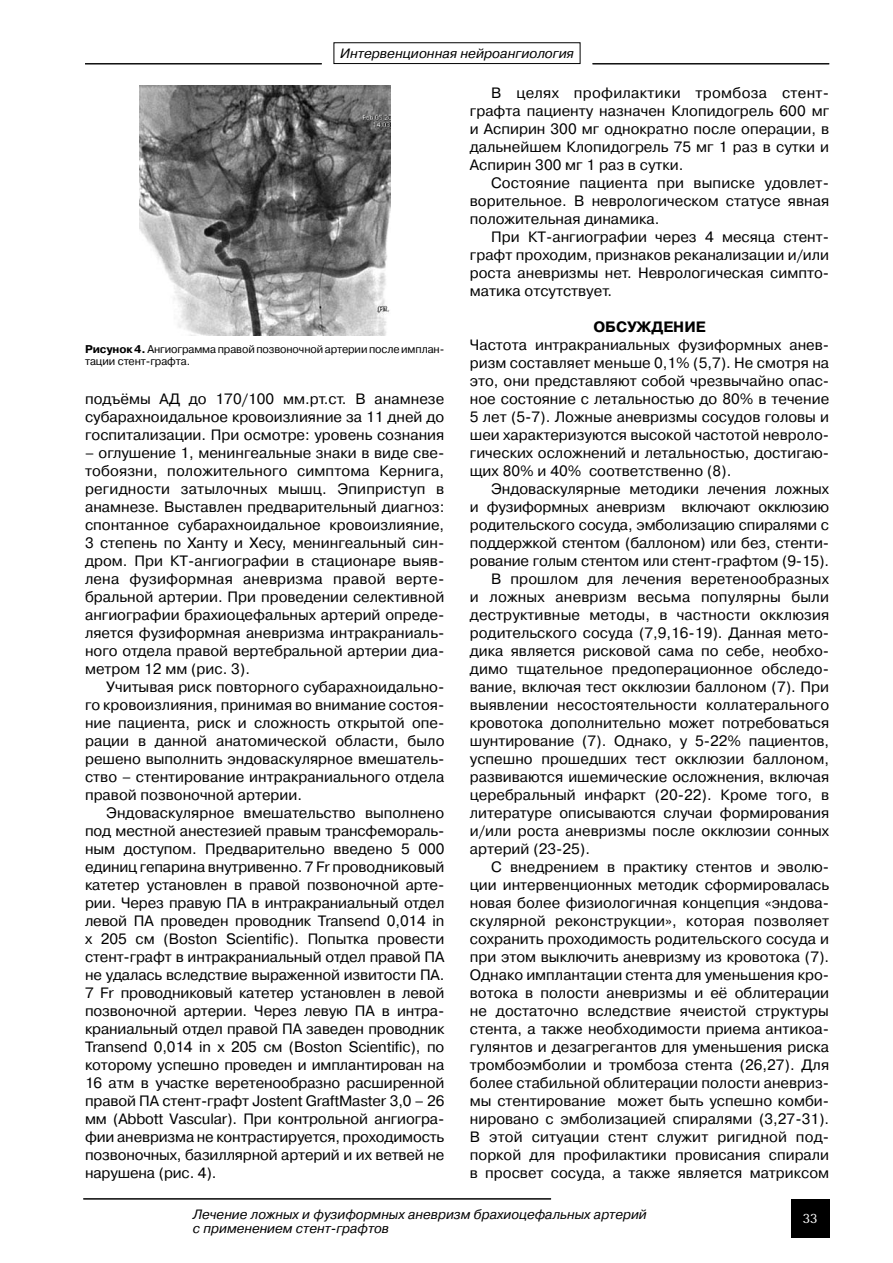
<style>
.page{position:relative;width:893px;height:1263px;background:#fff}
.page>*{position:absolute;margin:0;border:0;box-sizing:border-box;transform-origin:0 0}
.t1{font:15px/18px "Pragmatica C";color:#000;text-align:justify}
.t2{font:15px "Pragmatica C";letter-spacing:.02em;color:#000}
.t3{font:700 15px "Pragmatica C";color:#000}
.t4{font:italic 13.5px/13.5px "Pragmatica C";color:#000}
.t5{font:13.5px "Baltica C";color:#fff}
.t6{font:11.25px/12px "Pragmatica C";letter-spacing:-.01em;color:#000}
.s1{font-weight:700}
</style>
<div class="page">
<div style="left:791px;top:1199px;width:38px;height:38px;background:#000"></div>
<hr style="left:85px;top:64px;width:237px;height:1px;background:#000">
<hr style="left:592px;top:64px;width:237px;height:1px;background:#000">
<hr style="left:83px;top:1198px;width:468px;height:1px;background:#000">
<div style="left:334px;top:43px;width:246px;height:21px;border:1px solid #000"></div>
<img style="left:139px;top:85px;width:251px;height:251px">
<p class="t4" style="left:340px;top:47px;width:235px">Интервенционная нейроангиология</p>
<p class="t2" style="left:491px;top:85px;width:340px">В целях профилактики тромбоза стент-</p>
<p class="t1" style="left:470px;top:102px;width:361px">графта пациенту назначен Клопидогрель 600 мг</p>
<p class="t1" style="left:470px;top:120px;width:361px">и Аспирин 300 мг однократно после операции, в</p>
<p class="t1" style="left:470px;top:138px;width:361px">дальнейшем Клопидогрель 75 мг 1 раз в сутки и</p>
<p class="t1" style="left:470px;top:156px;width:215px">Аспирин 300 мг 1 раз в сутки.</p>
<p class="t1" style="left:491px;top:174px;width:339px">Состояние пациента при выписке удовлет-</p>
<p class="t1" style="left:470px;top:192px;width:361px">ворительное. В неврологическом статусе явная</p>
<p class="t1" style="left:470px;top:210px;width:191px">положительная динамика.</p>
<p class="t1" style="left:491px;top:228px;width:340px">При КТ-ангиографии через 4 месяца стент-</p>
<p class="t1" style="left:470px;top:246px;width:361px">графт проходим, признаков реканализации и/или</p>
<p class="t1" style="left:470px;top:264px;width:361px">роста аневризмы нет. Неврологическая симпто-</p>
<p class="t1" style="left:470px;top:282px;width:144px">матика отсутствует.</p>
<p class="t3" style="left:593px;top:319px;width:70px">Обсуждение</p>
<p class="t1" style="left:470px;top:336px;width:361px">Частота интракраниальных фузиформных анев-</p>
<p class="t1" style="left:470px;top:354px;width:361px">ризм составляет меньше 0,1% (5,7). Не смотря на</p>
<p class="t1" style="left:470px;top:372px;width:361px">это, они представляют собой чрезвычайно опас-</p>
<p class="t1" style="left:470px;top:390px;width:361px">ное состояние с летальностью до 80% в течение</p>
<p class="t1" style="left:470px;top:408px;width:361px">5 лет (5-7). Ложные аневризмы сосудов головы и</p>
<p class="t1" style="left:470px;top:426px;width:361px">шеи характеризуются высокой частотой невроло-</p>
<p class="t1" style="left:470px;top:444px;width:361px">гических осложнений и летальностью, достигаю-</p>
<p class="t1" style="left:470px;top:462px;width:263px">щих 80% и 40% соответственно (8).</p>
<p class="t1" style="left:491px;top:480px;width:340px">Эндоваскулярные методики лечения ложных</p>
<p class="t1" style="left:470px;top:498px;width:361px">и фузиформных аневризм включают окклюзию</p>
<p class="t1" style="left:470px;top:516px;width:361px">родительского сосуда, эмболизацию спиралями с</p>
<p class="t1" style="left:470px;top:534px;width:361px">поддержкой стентом (баллоном) или без, стенти-</p>
<p class="t1" style="left:470px;top:552px;width:361px">рование голым стентом или стент-графтом (9-15).</p>
<p class="t1" style="left:491px;top:570px;width:339px">В прошлом для лечения веретенообразных</p>
<p class="t1" style="left:470px;top:588px;width:361px">и ложных аневризм весьма популярны были</p>
<p class="t1" style="left:470px;top:606px;width:361px">деструктивные методы, в частности окклюзия</p>
<p class="t1" style="left:470px;top:624px;width:361px">родительского сосуда (7,9,16-19). Данная мето-</p>
<p class="t1" style="left:470px;top:642px;width:361px">дика является рисковой сама по себе, необхо-</p>
<p class="t1" style="left:470px;top:660px;width:361px">димо тщательное предоперационное обследо-</p>
<p class="t1" style="left:470px;top:678px;width:361px">вание, включая тест окклюзии баллоном (7). При</p>
<p class="t1" style="left:470px;top:696px;width:361px">выявлении несостоятельности коллатерального</p>
<p class="t1" style="left:470px;top:714px;width:361px">кровотока дополнительно может потребоваться</p>
<p class="t1" style="left:470px;top:732px;width:361px">шунтирование (7). Однако, у 5-22% пациентов,</p>
<p class="t1" style="left:470px;top:750px;width:361px">успешно прошедших тест окклюзии баллоном,</p>
<p class="t1" style="left:470px;top:768px;width:361px">развиваются ишемические осложнения, включая</p>
<p class="t1" style="left:470px;top:786px;width:361px">церебральный инфаркт (20-22). Кроме того, в</p>
<p class="t1" style="left:470px;top:804px;width:361px">литературе описываются случаи формирования</p>
<p class="t1" style="left:470px;top:822px;width:361px">и/или роста аневризмы после окклюзии сонных</p>
<p class="t1" style="left:470px;top:840px;width:122px">артерий (23-25).</p>
<p class="t1" style="left:491px;top:858px;width:340px">С внедрением в практику стентов и эволю-</p>
<p class="t1" style="left:470px;top:876px;width:361px">ции интервенционных методик сформировалась</p>
<p class="t1" style="left:470px;top:894px;width:361px">новая более физиологичная концепция «эндова-</p>
<p class="t1" style="left:470px;top:912px;width:361px">скулярной реконструкции», которая позволяет</p>
<p class="t1" style="left:470px;top:930px;width:361px">сохранить проходимость родительского сосуда и</p>
<p class="t1" style="left:470px;top:948px;width:361px">при этом выключить аневризму из кровотока (7).</p>
<p class="t1" style="left:470px;top:966px;width:361px">Однако имплантации стента для уменьшения кро-</p>
<p class="t1" style="left:470px;top:984px;width:361px">вотока в полости аневризмы и её облитерации</p>
<p class="t1" style="left:470px;top:1002px;width:361px">не достаточно вследствие ячеистой структуры</p>
<p class="t1" style="left:470px;top:1020px;width:361px">стента, а также необходимости приема антикоа-</p>
<p class="t1" style="left:470px;top:1038px;width:361px">гулянтов и дезагрегантов для уменьшения риска</p>
<p class="t1" style="left:470px;top:1056px;width:361px">тромбоэмболии и тромбоза стента (26,27). Для</p>
<p class="t1" style="left:470px;top:1074px;width:361px">более стабильной облитерации полости аневриз-</p>
<p class="t1" style="left:470px;top:1092px;width:361px">мы стентирование может быть успешно комби-</p>
<p class="t1" style="left:470px;top:1110px;width:361px">нировано с эмболизацией спиралями (3,27-31).</p>
<p class="t1" style="left:470px;top:1128px;width:361px">В этой ситуации стент служит ригидной под-</p>
<p class="t1" style="left:470px;top:1146px;width:361px">поркой для профилактики провисания спирали</p>
<p class="t1" style="left:470px;top:1164px;width:361px">в просвет сосуда, а также является матриксом</p>
<p class="t4" style="left:193px;top:1208px;width:455px">Лечение ложных и фузиформных аневризм брахиоцефальных артерий с применением стент-графтов</p>
<p class="t6" style="left:85px;top:343px;width:361px"><span class="s1">Рисунок 4.</span> Ангиограмма правой позвоночной артерии после имплан&shy;тации стент-графта.</p>
<p class="t1" style="left:85px;top:390px;width:361px">подъёмы АД до 170/100 мм.рт.ст. В анамнезе субарахноидальное кровоизлияние за 11 дней до госпитализации. При осмотре: уровень сознания</p>
<p class="t1" style="left:85px;top:444px;width:361px">– оглушение 1, менингеальные знаки в виде све-</p>
<p class="t1" style="left:85px;top:462px;width:361px">тобоязни, положительного симптома Кернига,</p>
<p class="t1" style="left:85px;top:480px;width:361px">регидности затылочных мышц. Эпиприступ в</p>
<p class="t1" style="left:85px;top:498px;width:361px">анамнезе. Выставлен предварительный диагноз:</p>
<p class="t1" style="left:85px;top:516px;width:361px">спонтанное субарахноидальное кровоизлияние,</p>
<p class="t1" style="left:85px;top:534px;width:361px">3 степень по Ханту и Хесу, менингеальный син-</p>
<p class="t1" style="left:85px;top:552px;width:361px">дром. При КТ-ангиографии в стационаре выяв-</p>
<p class="t1" style="left:85px;top:570px;width:361px">лена фузиформная аневризма правой верте-</p>
<p class="t1" style="left:85px;top:588px;width:361px">бральной артерии. При проведении селективной</p>
<p class="t1" style="left:85px;top:606px;width:361px">ангиографии брахиоцефальных артерий опреде-</p>
<p class="t1" style="left:85px;top:624px;width:361px">ляется фузиформная аневризма интракраниаль-</p>
<p class="t1" style="left:85px;top:642px;width:361px">ного отдела правой вертебральной артерии диа-</p>
<p class="t1" style="left:85px;top:660px;width:167px">метром 12 мм (рис. 3).</p>
<p class="t1" style="left:106px;top:678px;width:340px">Учитывая риск повторного субарахноидально-</p>
<p class="t1" style="left:85px;top:696px;width:361px">го кровоизлияния, принимая во внимание состоя-</p>
<p class="t1" style="left:85px;top:714px;width:361px">ние пациента, риск и сложность открытой опе-</p>
<p class="t1" style="left:85px;top:732px;width:361px">рации в данной анатомической области, было</p>
<p class="t1" style="left:85px;top:750px;width:361px">решено выполнить эндоваскулярное вмешатель-</p>
<p class="t1" style="left:85px;top:768px;width:361px">ство – стентирование интракраниального отдела</p>
<p class="t1" style="left:85px;top:786px;width:218px">правой позвоночной артерии.</p>
<p class="t1" style="left:106px;top:804px;width:339px">Эндоваскулярное вмешательство выполнено</p>
<p class="t1" style="left:85px;top:822px;width:361px">под местной анестезией правым трансфемораль-</p>
<p class="t1" style="left:85px;top:840px;width:361px">ным доступом. Предварительно введено 5 000</p>
<p class="t1" style="left:85px;top:858px;width:361px">единиц гепарина внутривенно. 7 Fr проводниковый</p>
<p class="t1" style="left:85px;top:876px;width:361px">катетер установлен в правой позвоночной арте-</p>
<p class="t1" style="left:85px;top:894px;width:361px">рии. Через правую ПА в интракраниальный отдел</p>
<p class="t1" style="left:85px;top:912px;width:361px">левой ПА проведен проводник Transend 0,014 in</p>
<p class="t1" style="left:85px;top:930px;width:361px">х 205 см (Boston Scientific). Попытка провести</p>
<p class="t1" style="left:85px;top:948px;width:361px">стент-графт в интракраниальный отдел правой ПА</p>
<p class="t1" style="left:85px;top:966px;width:361px">не удалась вследствие выраженной извитости ПА.</p>
<p class="t1" style="left:85px;top:984px;width:361px">7 Fr проводниковый катетер установлен в левой</p>
<p class="t1" style="left:85px;top:1002px;width:361px">позвоночной артерии. Через левую ПА в интра-</p>
<p class="t1" style="left:85px;top:1020px;width:361px">краниальный отдел правой ПА заведен проводник</p>
<p class="t1" style="left:85px;top:1038px;width:361px">Transend 0,014 in х 205 см (Boston Scientific), по</p>
<p class="t1" style="left:85px;top:1056px;width:361px">которому успешно проведен и имплантирован на</p>
<p class="t1" style="left:85px;top:1074px;width:361px">16 атм в участке веретенообразно расширенной</p>
<p class="t1" style="left:85px;top:1092px;width:361px">правой ПА стент-графт Jostent GraftMaster 3,0 – 26</p>
<p class="t1" style="left:85px;top:1110px;width:361px">мм (Abbott Vascular). При контрольной ангиогра-</p>
<p class="t1" style="left:85px;top:1128px;width:361px">фии аневризма не контрастируется, проходимость</p>
<p class="t1" style="left:85px;top:1146px;width:361px">позвоночных, базиллярной артерий и их ветвей не</p>
<p class="t1" style="left:85px;top:1164px;width:133px">нарушена (рис. 4).</p>
<p class="t5" style="left:803px;top:1211px;width:16px">33</p>
</div>
